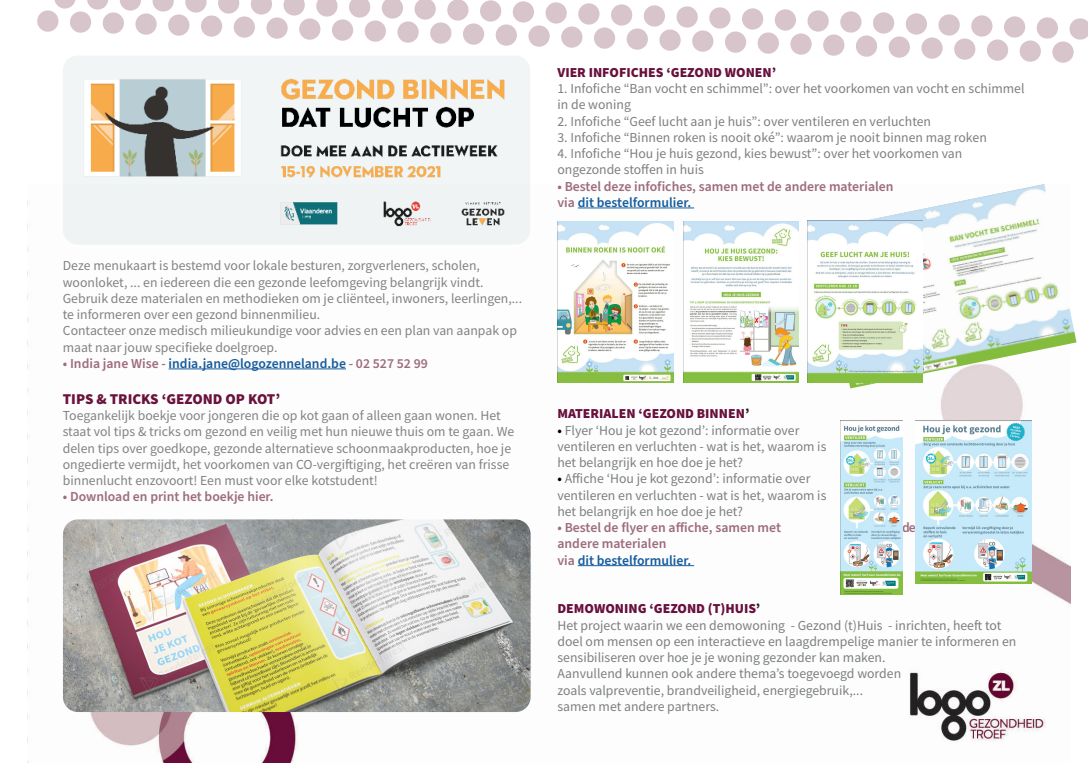
<style>
.page{position:relative;width:1088px;height:780px;background:#fff}
.page>*{position:absolute;margin:0;border:0;box-sizing:border-box;transform-origin:0 0}
.t1{font:900 15px "Source Sans Pro";color:#69123c}
.t2{font:13.75px/16.2px "Source Sans Pro";color:#7c7f81}
.t3{font:13.75px/16.2px "Source Sans Pro";color:#808285}
.t4{font:600 13.75px/16.2px "Source Sans Pro";color:#9e6d7d}
.t5{font:900 13.75px "Source Sans Pro";color:#69113d}
.t6{font:600 13.75px "Source Sans Pro";color:#175d9e}
.s1{color:#9e6d7d}
.s2{color:#690f3d}
.s3{color:#175d9e}
.s4{color:#231f20}
.s5{font-weight:600;color:#000002}
</style>
<div class="page">
<img style="left:77px;top:207px;width:993px;height:555px">
<img style="left:818px;top:184px;width:258px;height:204px">
<hr style="left:578px;top:207px;width:116px;height:1px;background:#175d9e">
<hr style="left:578px;top:565px;width:116px;height:1px;background:#175d9e">
<hr style="left:169px;top:368px;width:177px;height:1px;background:#175d9e">
<img style="left:63px;top:519px;width:468px;height:193px">
<img style="left:63px;top:56px;width:467px;height:188px">
<svg style="left:840px;top:11px;width:22px;height:22px"></svg>
<svg style="left:807px;top:10px;width:22px;height:22px"></svg>
<svg style="left:774px;top:9px;width:22px;height:22px"></svg>
<div style="left:742px;top:8px;width:21px;height:22px;background:#d8c5cb;border-radius:50%"></div>
<svg style="left:709px;top:7px;width:22px;height:22px"></svg>
<svg style="left:676px;top:6px;width:22px;height:22px"></svg>
<svg style="left:643px;top:5px;width:22px;height:22px"></svg>
<div style="left:611px;top:4px;width:21px;height:22px;background:#d8c5cb;border-radius:50%"></div>
<svg style="left:316px;top:0;width:22px;height:17px"></svg>
<svg style="left:283px;top:0;width:22px;height:16px"></svg>
<svg style="left:251px;top:0;width:21px;height:15px"></svg>
<svg style="left:218px;top:0;width:21px;height:14px"></svg>
<svg style="left:185px;top:0;width:22px;height:13px"></svg>
<svg style="left:152px;top:0;width:22px;height:12px"></svg>
<svg style="left:120px;top:0;width:21px;height:11px"></svg>
<svg style="left:87px;top:0;width:21px;height:10px"></svg>
<svg style="left:1069px;top:18px;width:19px;height:22px"></svg>
<svg style="left:1036px;top:17px;width:22px;height:22px"></svg>
<div style="left:1004px;top:16px;width:21px;height:22px;background:#d8c5cb;border-radius:50%"></div>
<svg style="left:971px;top:15px;width:22px;height:22px"></svg>
<svg style="left:938px;top:14px;width:22px;height:22px"></svg>
<svg style="left:905px;top:13px;width:22px;height:22px"></svg>
<div style="left:873px;top:12px;width:21px;height:22px;background:#d8c5cb;border-radius:50%"></div>
<svg style="left:578px;top:3px;width:22px;height:22px"></svg>
<svg style="left:545px;top:2px;width:22px;height:22px"></svg>
<div style="left:513px;top:1px;width:21px;height:22px;background:#d8c5cb;border-radius:50%"></div>
<div style="left:480px;top:0;width:21px;height:22px;background:#d8c5cb;border-radius:50%"></div>
<svg style="left:447px;top:0;width:22px;height:21px"></svg>
<svg style="left:414px;top:0;width:22px;height:20px"></svg>
<svg style="left:382px;top:0;width:21px;height:19px"></svg>
<svg style="left:349px;top:0;width:21px;height:18px"></svg>
<svg style="left:54px;top:0;width:22px;height:9px"></svg>
<div style="left:823px;top:34px;width:21px;height:22px;background:#d8c5cb;border-radius:50%"></div>
<svg style="left:790px;top:33px;width:22px;height:22px"></svg>
<svg style="left:757px;top:32px;width:22px;height:22px"></svg>
<div style="left:725px;top:31px;width:21px;height:22px;background:#d8c5cb;border-radius:50%"></div>
<div style="left:692px;top:30px;width:21px;height:22px;background:#d8c5cb;border-radius:50%"></div>
<svg style="left:659px;top:29px;width:22px;height:22px"></svg>
<svg style="left:626px;top:28px;width:22px;height:22px"></svg>
<div style="left:594px;top:27px;width:21px;height:22px;background:#d8c5cb;border-radius:50%"></div>
<svg style="left:299px;top:18px;width:22px;height:22px"></svg>
<svg style="left:266px;top:17px;width:22px;height:22px"></svg>
<svg style="left:233px;top:16px;width:22px;height:22px"></svg>
<div style="left:201px;top:15px;width:21px;height:22px;background:#d8c5cb;border-radius:50%"></div>
<svg style="left:168px;top:14px;width:22px;height:22px"></svg>
<svg style="left:135px;top:13px;width:22px;height:22px"></svg>
<div style="left:103px;top:12px;width:21px;height:22px;background:#d8c5cb;border-radius:50%"></div>
<div style="left:70px;top:11px;width:21px;height:22px;background:#d8c5cb;border-radius:50%"></div>
<svg style="left:1052px;top:41px;width:22px;height:22px"></svg>
<svg style="left:1019px;top:40px;width:22px;height:22px"></svg>
<div style="left:987px;top:39px;width:21px;height:22px;background:#d8c5cb;border-radius:50%"></div>
<div style="left:954px;top:38px;width:21px;height:22px;background:#d8c5cb;border-radius:50%"></div>
<svg style="left:921px;top:37px;width:22px;height:22px"></svg>
<svg style="left:888px;top:36px;width:22px;height:22px"></svg>
<div style="left:856px;top:35px;width:21px;height:22px;background:#d8c5cb;border-radius:50%"></div>
<svg style="left:561px;top:26px;width:22px;height:22px"></svg>
<svg style="left:528px;top:25px;width:22px;height:22px"></svg>
<svg style="left:495px;top:24px;width:22px;height:22px"></svg>
<div style="left:463px;top:23px;width:21px;height:22px;background:#d8c5cb;border-radius:50%"></div>
<svg style="left:430px;top:22px;width:22px;height:22px"></svg>
<svg style="left:397px;top:21px;width:22px;height:22px"></svg>
<svg style="left:364px;top:20px;width:22px;height:22px"></svg>
<div style="left:332px;top:19px;width:21px;height:22px;background:#d8c5cb;border-radius:50%"></div>
<svg style="left:37px;top:10px;width:22px;height:22px"></svg>
<img style="left:558px;top:221px;width:115px;height:161px">
<img style="left:807px;top:221px;width:116px;height:161px">
<img style="left:683px;top:221px;width:115px;height:161px">
<img style="left:916px;top:420px;width:115px;height:163px">
<img style="left:840px;top:420px;width:62px;height:174px">
<p class="t3" style="left:63px;top:257px;width:422px">Deze menukaart is bestemd voor lokale besturen, zorgverleners, scholen, woonloket, ... en iedereen die een gezonde leefomgeving belangrijk vindt.</p>
<p class="t3" style="left:63px;top:290px;width:461px">Gebruik deze materialen en methodieken om je cliënteel, inwoners, leerlingen,... te informeren over een gezond binnenmilieu.</p>
<p class="t3" style="left:63px;top:322px;width:456px">Contacteer onze medisch milieukundige voor advies en een plan van aanpak op maat naar jouw specifieke doelgroep.</p>
<p class="t6" style="left:63px;top:354px;width:366px"><span class="s1">• India jane Wise -</span> india.jane@logozenneland.be <span class="s1">- 02 527 52 99</span></p>
<p class="t1" style="left:63px;top:388px;width:219px">TIPS &amp; TRICKS ‘GEZOND OP KOT’</p>
<p class="t3" style="left:63px;top:407px;width:453px">Toegankelijk boekje voor jongeren die op kot gaan of alleen gaan wonen. Het staat vol tips &amp; tricks om gezond en veilig met hun nieuwe thuis om te gaan. We delen tips over goedkope, gezonde alternatieve schoonmaakproducten, hoe je ongedierte vermijdt, het voorkomen van CO-vergiftiging, het creëren van frisse binnenlucht enzovoort! Een must voor elke kotstudent!</p>
<p class="t4" style="left:63px;top:489px;width:212px">• Download en print het boekje hier.</p>
<p class="t5" style="left:557px;top:63px;width:220px">VIER INFOFICHES ‘GEZOND WONEN<span class="s2">’</span></p>
<p class="t2" style="left:557px;top:80px;width:469px">1. Infofiche “Ban vocht en schimmel”: over het voorkomen van vocht en schimmel in de woning</p>
<p class="t2" style="left:557px;top:113px;width:375px">2. Infofiche “Geef lucht aan je huis”: over ventileren en verluchten</p>
<p class="t2" style="left:557px;top:129px;width:431px">3. Infofiche “Binnen roken is nooit oké”: waarom je nooit binnen mag roken</p>
<p class="t2" style="left:557px;top:145px;width:406px">4. Infofiche “Hou je huis gezond, kies bewust”: over het voorkomen van ongezonde stoffen in huis</p>
<p class="t4" style="left:557px;top:178px;width:338px">• Bestel deze infofiches, samen met de andere materialen via <span class="s3">dit bestelformulier.</span></p>
<p class="t5" style="left:557px;top:404px;width:193px">MATERIALEN ‘GEZOND BINNEN<span class="s4">’</span></p>
<p class="t2" style="left:557px;top:422px;width:270px"><span class="s5">•</span> Flyer ‘Hou je kot gezond’: informatie over ventileren en verluchten - wat is het, waarom is het belangrijk en hoe doe je het?</p>
<p class="t2" style="left:557px;top:470px;width:270px"><span class="s5">•</span> Affiche ‘Hou je kot gezond’: informatie over ventileren en verluchten - wat is het, waarom is het belangrijk en hoe doe je het?</p>
<p class="t4" style="left:557px;top:520px;width:225px">• Bestel de flyer en affiche, samen met</p>
<p class="t4" style="left:902px;top:520px;width:15px">de</p>
<p class="t4" style="left:557px;top:536px;width:135px">andere materialen<br>via <span class="s3">dit bestelformulier.</span></p>
<p class="t5" style="left:557px;top:599px;width:204px">DEMOWONING ‘GEZOND (T)HUIS<span class="s4">’</span></p>
<p class="t2" style="left:557px;top:617px;width:460px">Het project waarin we een demowoning - Gezond (t)Huis - inrichten, heeft tot doel om mensen op een interactieve en laagdrempelige manier te informeren en sensibiliseren over hoe je je woning gezonder kan maken.<br>Aanvullend kunnen ook andere thema’s toegevoegd worden<br>zoals valpreventie, brandveiligheid, energiegebruik,...<br>samen met andere partners.</p>
</div>
